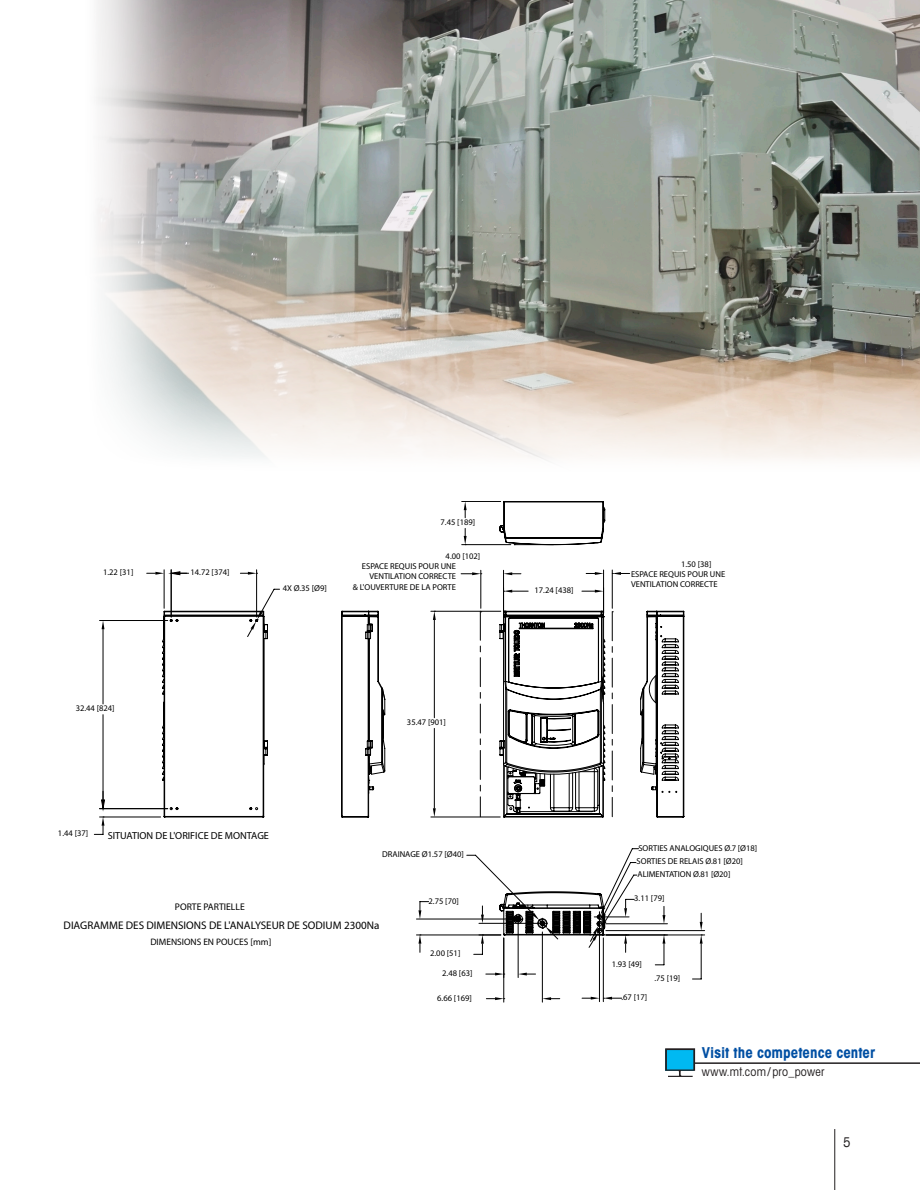
<style>
.page{position:relative;width:920px;height:1190px;background:#fff}
.page>*{position:absolute;margin:0;border:0;box-sizing:border-box;transform-origin:0 0}
.t1{font:700 condensed 15px "Avant Garde Com";color:#004fa3}
.t2{font:condensed 13.5px "Avant Garde Com";color:#231f20}
.t3{font:condensed 12px "Avant Garde Com";letter-spacing:.02em;color:#231f20}
.t4{font:11.1px "Myriad Pro";color:#000}
.t5{font:10.2px "Myriad Pro";color:#000}
.t6{font:9.6px "Myriad Pro";color:#000}
.t7{font:9.3px "Myriad Pro";color:#000}
.t8{font:8.55px/10.2px "Myriad Pro";color:#000}
</style>
<div class="page">
<hr style="left:834px;top:1128px;width:1px;height:61px;background:#231f20">
<img style="left:96px;top:0;width:823px;height:461px">
<hr style="left:692px;top:1062px;width:227px;height:1px;background:#231f20">
<svg style="left:665px;top:1048px;width:29px;height:28px"></svg>
<svg style="left:341px;top:610px;width:38px;height:207px"></svg>
<svg style="left:367px;top:624px;width:113px;height:165px"></svg>
<svg style="left:646px;top:610px;width:38px;height:207px"></svg>
<svg style="left:503px;top:618px;width:173px;height:314px"></svg>
<hr style="left:416px;top:918px;width:98px;height:1px;background:#000">
<hr style="left:416px;top:934px;width:84px;height:1px;background:#000">
<svg style="left:418px;top:901px;width:10px;height:17px"></svg>
<svg style="left:418px;top:934px;width:3px;height:18px"></svg>
<hr style="left:517px;top:922px;width:1px;height:55px;background:#000">
<svg style="left:518px;top:972px;width:17px;height:3px"></svg>
<svg style="left:485px;top:972px;width:18px;height:3px"></svg>
<hr style="left:599px;top:922px;width:1px;height:79px;background:#000">
<hr style="left:602px;top:937px;width:1px;height:64px;background:#000">
<svg style="left:581px;top:996px;width:40px;height:3px"></svg>
<hr style="left:605px;top:930px;width:99px;height:1px;background:#000">
<hr style="left:606px;top:934px;width:98px;height:1px;background:#000">
<hr style="left:700px;top:943px;width:1px;height:35px;background:#000">
<svg style="left:699px;top:912px;width:3px;height:31px"></svg>
<hr style="left:605px;top:923px;width:62px;height:1px;background:#000">
<svg style="left:662px;top:906px;width:3px;height:17px"></svg>
<svg style="left:655px;top:934px;width:10px;height:31px"></svg>
<hr style="left:542px;top:931px;width:1px;height:70px;background:#000">
<hr style="left:503px;top:937px;width:1px;height:64px;background:#000">
<svg style="left:542px;top:996px;width:17px;height:3px"></svg>
<svg style="left:466px;top:847px;width:173px;height:107px"></svg>
<svg style="left:486px;top:996px;width:18px;height:3px"></svg>
<hr style="left:461px;top:501px;width:39px;height:1px;background:#000">
<hr style="left:461px;top:544px;width:49px;height:1px;background:#000">
<svg style="left:463px;top:501px;width:3px;height:16px"></svg>
<svg style="left:463px;top:528px;width:3px;height:17px"></svg>
<hr style="left:430px;top:816px;width:70px;height:1px;background:#000">
<hr style="left:430px;top:610px;width:70px;height:1px;background:#000">
<hr style="left:434px;top:728px;width:1px;height:80px;background:#000">
<hr style="left:434px;top:619px;width:1px;height:98px;background:#000">
<svg style="left:433px;top:808px;width:2px;height:8px"></svg>
<svg style="left:432px;top:611px;width:3px;height:8px"></svg>
<hr style="left:256px;top:569px;width:1px;height:48px;background:#000">
<svg style="left:240px;top:571px;width:17px;height:3px"></svg>
<hr style="left:99px;top:620px;width:69px;height:1px;background:#000">
<hr style="left:103px;top:629px;width:1px;height:74px;background:#000">
<hr style="left:103px;top:714px;width:1px;height:85px;background:#000">
<svg style="left:101px;top:621px;width:3px;height:8px"></svg>
<hr style="left:611px;top:570px;width:1px;height:38px;background:#000">
<svg style="left:611px;top:611px;width:2px;height:205px"></svg>
<svg style="left:612px;top:572px;width:17px;height:2px"></svg>
<hr style="left:480px;top:570px;width:1px;height:38px;background:#000">
<svg style="left:499px;top:501px;width:105px;height:316px"></svg>
<svg style="left:480px;top:611px;width:1px;height:205px"></svg>
<svg style="left:461px;top:572px;width:20px;height:3px"></svg>
<hr style="left:164px;top:569px;width:1px;height:39px;background:#000">
<hr style="left:171px;top:569px;width:1px;height:48px;background:#000">
<svg style="left:147px;top:570px;width:41px;height:5px"></svg>
<hr style="left:99px;top:808px;width:69px;height:1px;background:#000">
<hr style="left:99px;top:816px;width:61px;height:1px;background:#000">
<svg style="left:162px;top:588px;width:118px;height:229px"></svg>
<svg style="left:94px;top:791px;width:11px;height:43px"></svg>
<p class="t8" style="left:103px;top:567px;width:32px">1.22 [31]</p>
<p class="t8" style="left:190px;top:567px;width:41px">14.72 [374]</p>
<p class="t8" style="left:283px;top:583px;width:45px">4X Ø.35 [Ø9]</p>
<p class="t8" style="left:440px;top:517px;width:36px">7.45 [189]</p>
<p class="t8" style="left:445px;top:550px;width:36px">4.00 [102]</p>
<p class="t8" style="left:362px;top:561px;width:96px">ESPACE REQUIS POUR UNE</p>
<p class="t8" style="left:369px;top:571px;width:88px">VENTILATION CORRECTE</p>
<p class="t8" style="left:352px;top:581px;width:105px">&amp; L'OUVERTURE DE LA PORTE</p>
<p class="t8" style="left:76px;top:703px;width:41px">32.44 [824]</p>
<p class="t8" style="left:58px;top:828px;width:32px">1.44 [37]</p>
<p class="t5" style="left:108px;top:828px;width:163px">SITUATION DE L'ORIFICE DE MONTAGE</p>
<p class="t6" style="left:175px;top:900px;width:71px">PORTE PARTIELLE</p>
<p class="t8" style="left:407px;top:716px;width:41px">35.47 [901]</p>
<p class="t8" style="left:382px;top:848px;width:83px">DRAINAGE Ø1.57 [Ø40]</p>
<p class="t8" style="left:428px;top:895px;width:32px">2.75 [70]</p>
<p class="t4" style="left:64px;top:918px;width:317px">DIAGRAMME DES DIMENSIONS DE L'ANALYSEUR DE SODIUM 2300Na</p>
<p class="t7" style="left:150px;top:935px;width:122px">DIMENSIONS EN POUCES [mm]</p>
<p class="t8" style="left:430px;top:947px;width:32px">2.00 [51]</p>
<p class="t8" style="left:442px;top:967px;width:32px">2.48 [63]</p>
<p class="t8" style="left:437px;top:992px;width:36px">6.66 [169]</p>
<p class="t8" style="left:534px;top:585px;width:41px">17.24 [438]</p>
<p class="t8" style="left:630px;top:558px;width:96px;text-indent:50px">1.50 [38]<br>ESPACE REQUIS POUR UNE<br>VENTILATION CORRECTE</p>
<p class="t8" style="left:636px;top:840px;width:122px;line-height:13.8px">SORTIES ANALOGIQUES Ø.7 [Ø18]<br>SORTIES DE RELAIS Ø.81 [Ø20]</p>
<p class="t8" style="left:637px;top:868px;width:94px">ALIMENTATION Ø.81 [Ø20]</p>
<p class="t8" style="left:634px;top:892px;width:32px">3.11 [79]</p>
<p class="t8" style="left:611px;top:958px;width:32px">1.93 [49]</p>
<p class="t8" style="left:621px;top:991px;width:27px">.67 [17]</p>
<p class="t8" style="left:654px;top:972px;width:27px">.75 [19]</p>
<h1 class="t1" style="left:701px;top:1042px;width:175px">Visit the competence center</h1>
<h3 class="t3" style="left:701px;top:1064px;width:124px">www.mt.com / pro_power</h3>
<h2 class="t2" style="left:842px;top:1133px;width:9px">5</h2>
</div>
